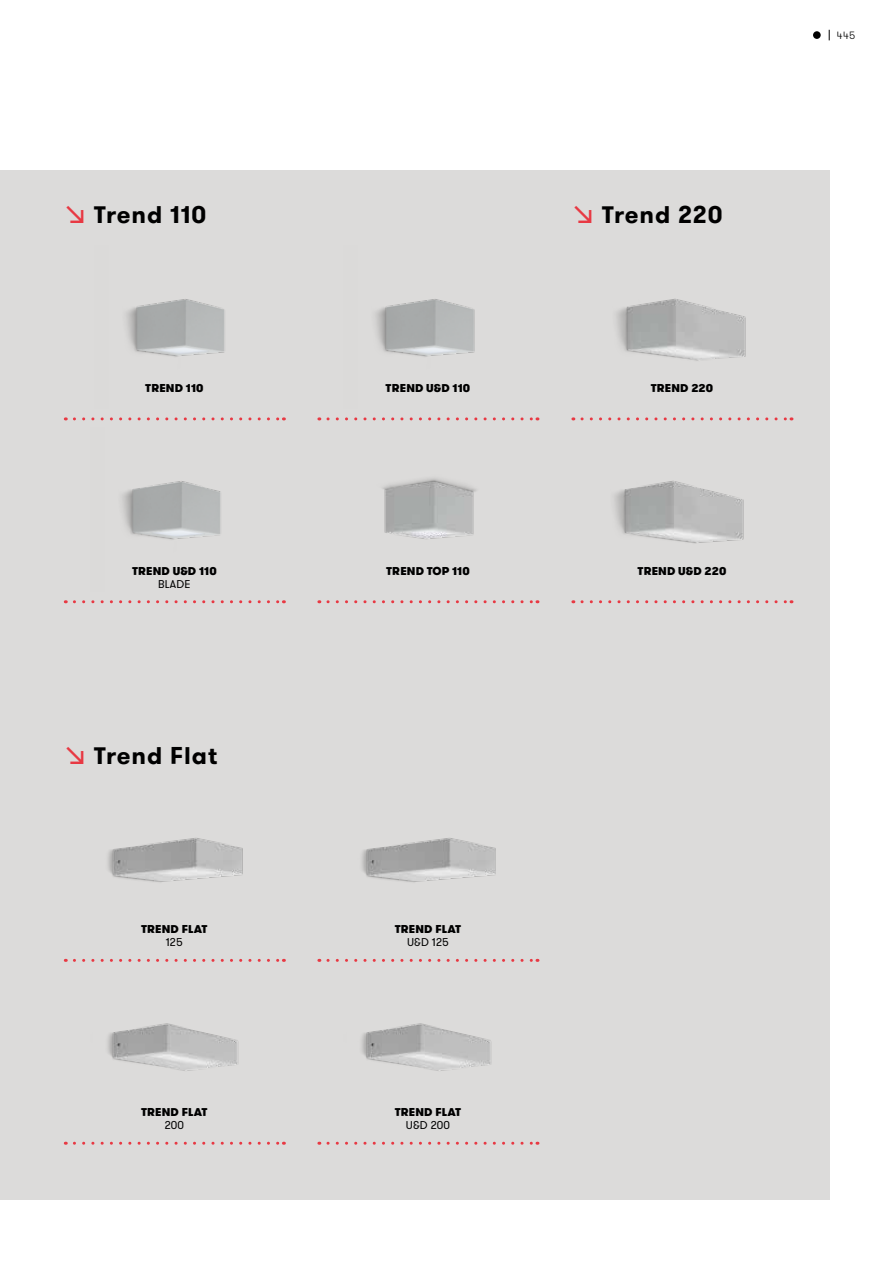
<style>
.page{position:relative;width:893px;height:1263px;background:#fff}
.page>*{position:absolute;margin:0;border:0;box-sizing:border-box;transform-origin:0 0}
.t1{font:700 24px "GT Walsheim Pro";letter-spacing:.04em;color:#000}
.t2{font:900 11.25px "GT Walsheim Pro";letter-spacing:.015em;color:#000}
.t3{font:11.25px "GT Walsheim Pro";letter-spacing:.015em;color:#000}
.t4{font:300 10.5px "GT Walsheim Pro";color:#000}
.s1{font-family:"Lombardo 2023";font-weight:400;color:#e83943}
</style>
<div class="page">
<div style="left:0;top:170px;width:829px;height:1029px;background:#dcdbda"></div>
<img style="left:616px;top:298px;width:130px;height:63px">
<svg style="left:582px;top:417px;width:210px;height:3px"></svg>
<img style="left:614px;top:481px;width:130px;height:63px">
<svg style="left:582px;top:600px;width:210px;height:3px"></svg>
<img style="left:126px;top:299px;width:99px;height:58px">
<img style="left:108px;top:838px;width:161px;height:233px">
<svg style="left:74px;top:417px;width:210px;height:3px"></svg>
<svg style="left:74px;top:959px;width:210px;height:3px"></svg>
<img style="left:122px;top:481px;width:99px;height:59px">
<svg style="left:74px;top:600px;width:210px;height:3px"></svg>
<svg style="left:74px;top:1142px;width:210px;height:3px"></svg>
<img style="left:375px;top:299px;width:100px;height:58px">
<img style="left:346px;top:838px;width:158px;height:233px">
<svg style="left:328px;top:417px;width:210px;height:3px"></svg>
<svg style="left:328px;top:959px;width:210px;height:3px"></svg>
<img style="left:383px;top:478px;width:93px;height:61px">
<svg style="left:328px;top:600px;width:210px;height:3px"></svg>
<svg style="left:328px;top:1142px;width:210px;height:3px"></svg>
<div style="left:813px;top:31px;width:8px;height:8px;background:#000;border-radius:50%"></div>
<h1 class="t1" style="left:64px;top:198px;width:144px"><span class="s1">Ê</span> Trend 110</h1>
<h1 class="t1" style="left:572px;top:198px;width:152px"><span class="s1">Ê</span> Trend 220</h1>
<p class="t2" style="left:145px;top:380px;width:60px">TREND 110</p>
<p class="t2" style="left:386px;top:380px;width:86px">TREND U&amp;D 110</p>
<p class="t2" style="left:651px;top:380px;width:64px">TREND 220</p>
<p class="t2" style="left:132px;top:563px;width:86px">TREND U&amp;D 110</p>
<p class="t3" style="left:158px;top:576px;width:34px">BLADE</p>
<p class="t2" style="left:386px;top:563px;width:85px">TREND TOP 110</p>
<p class="t2" style="left:638px;top:563px;width:90px">TREND U&amp;D 220</p>
<h1 class="t1" style="left:64px;top:740px;width:155px"><span class="s1">Ê</span> Trend Flat</h1>
<p class="t2" style="left:141px;top:922px;width:68px">TREND FLAT</p>
<p class="t3" style="left:166px;top:935px;width:18px">125</p>
<p class="t2" style="left:395px;top:922px;width:68px">TREND FLAT</p>
<p class="t3" style="left:407px;top:935px;width:43px">U&amp;D 125</p>
<p class="t2" style="left:141px;top:1105px;width:68px">TREND FLAT</p>
<p class="t3" style="left:165px;top:1118px;width:21px">200</p>
<p class="t2" style="left:395px;top:1105px;width:68px">TREND FLAT</p>
<p class="t3" style="left:406px;top:1118px;width:46px">U&amp;D 200</p>
<p class="t4" style="left:837px;top:29px;width:20px">445</p>
</div>
